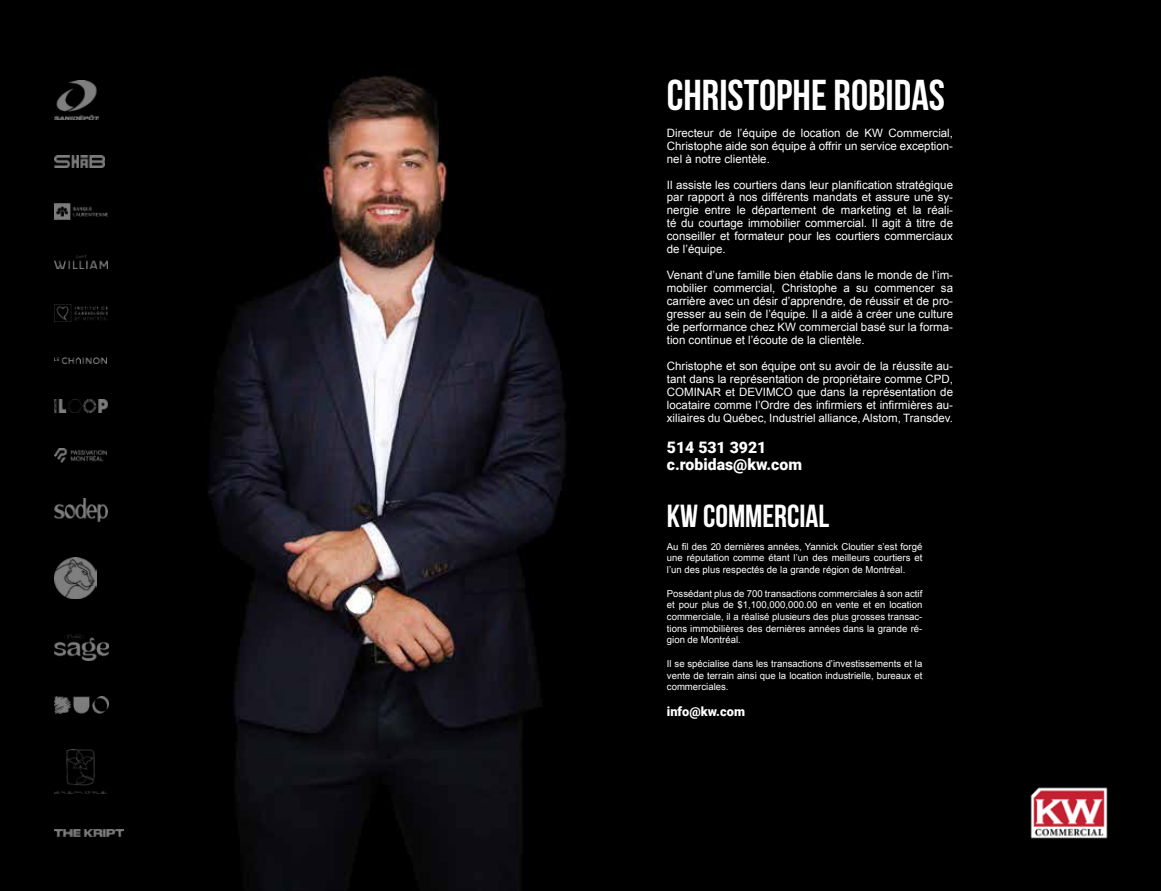
<style>
.page{position:relative;width:1161px;height:891px;background:#fff}
.page>*{position:absolute;margin:0;border:0;box-sizing:border-box;transform-origin:0 0}
.t1{font:700 43.2px "Bebas Neue";color:#fff}
.t2{font:700 31.95px "Bebas Neue";color:#fff}
.t3{font:900 15.9px/17.2px "Roboto";color:#fff}
.t4{font:900 12.75px "Roboto";color:#fff}
.t5{font:11.55px/12.9px "Arial";color:#fff;text-align:justify}
.t6{font:9.6px/11.7px "Arial";color:#fff;text-align:justify}
</style>
<div class="page">
<img style="left:0;top:0;width:1161px;height:891px">
<img style="left:55px;top:81px;width:43px;height:38px">
<img style="left:55px;top:155px;width:50px;height:12px">
<img style="left:55px;top:203px;width:53px;height:16px">
<img style="left:55px;top:255px;width:52px;height:14px">
<img style="left:55px;top:305px;width:52px;height:16px">
<img style="left:55px;top:357px;width:52px;height:7px">
<img style="left:55px;top:400px;width:52px;height:13px">
<img style="left:55px;top:449px;width:51px;height:14px">
<img style="left:55px;top:499px;width:53px;height:23px">
<img style="left:55px;top:558px;width:41px;height:41px">
<img style="left:55px;top:635px;width:54px;height:26px">
<img style="left:55px;top:697px;width:53px;height:17px">
<img style="left:55px;top:749px;width:52px;height:45px">
<img style="left:55px;top:830px;width:69px;height:7px">
<img style="left:1011px;top:787px;width:117px;height:51px">
<h1 class="t1" style="left:667px;top:71px;width:280px">CHRISTOPHE ROBIDAS</h1>
<p class="t5" style="left:667px;top:126px;width:288px">Directeur de l’équipe de location de KW Commercial, Christophe aide son équipe à offrir un service exception&shy;nel à notre clientèle.</p>
<p class="t5" style="left:667px;top:178px;width:288px">Il assiste les courtiers dans leur planification stratégique par rapport à nos différents mandats et assure une sy&shy;nergie entre le département de marketing et la réali&shy;té du courtage immobilier commercial. Il agit à titre de conseiller et formateur pour les courtiers commerciaux de l’équipe.</p>
<p class="t5" style="left:667px;top:269px;width:288px">Venant d’une famille bien établie dans le monde de l’im&shy;mobilier commercial, Christophe a su commencer sa carrière avec un désir d’apprendre, de réussir et de pro&shy;gresser au sein de l’équipe. Il a aidé à créer une culture de performance chez KW commercial basé sur la forma&shy;tion continue et l’écoute de la clientèle.</p>
<p class="t5" style="left:667px;top:359px;width:288px">Christophe et son équipe ont su avoir de la réussite au&shy;tant dans la représentation de propriétaire comme CPD, COMINAR et DEVIMCO que dans la représentation de locataire comme l’Ordre des infirmiers et infirmières au&shy;xiliaires du Québec, Industriel alliance, Alstom, Transdev.</p>
<h3 class="t3" style="left:667px;top:438px;width:137px">514 531 3921 c.robidas@kw.com</h3>
<h2 class="t2" style="left:667px;top:498px;width:164px">KW COMMERCIAL</h2>
<p class="t6" style="left:667px;top:541px;width:257px">Au fil des 20 dernières années, Yannick Cloutier s’est forgé une réputation comme étant l’un des meilleurs courtiers et l’un des plus respectés de la grande région de Montréal.</p>
<p class="t6" style="left:667px;top:587px;width:257px">Possédant plus de 700 transactions commerciales à son actif et pour plus de $1,100,000,000.00 en vente et en location commerciale, il a réalisé plusieurs des plus grosses transac&shy;tions immobilières des dernières années dans la grande ré&shy;gion de Montréal.</p>
<p class="t6" style="left:667px;top:658px;width:257px">Il se spécialise dans les transactions d’investissements et la vente de terrain ainsi que la location industrielle, bureaux et commerciales.</p>
<p class="t4" style="left:667px;top:702px;width:80px">info@kw.com</p>
</div>
